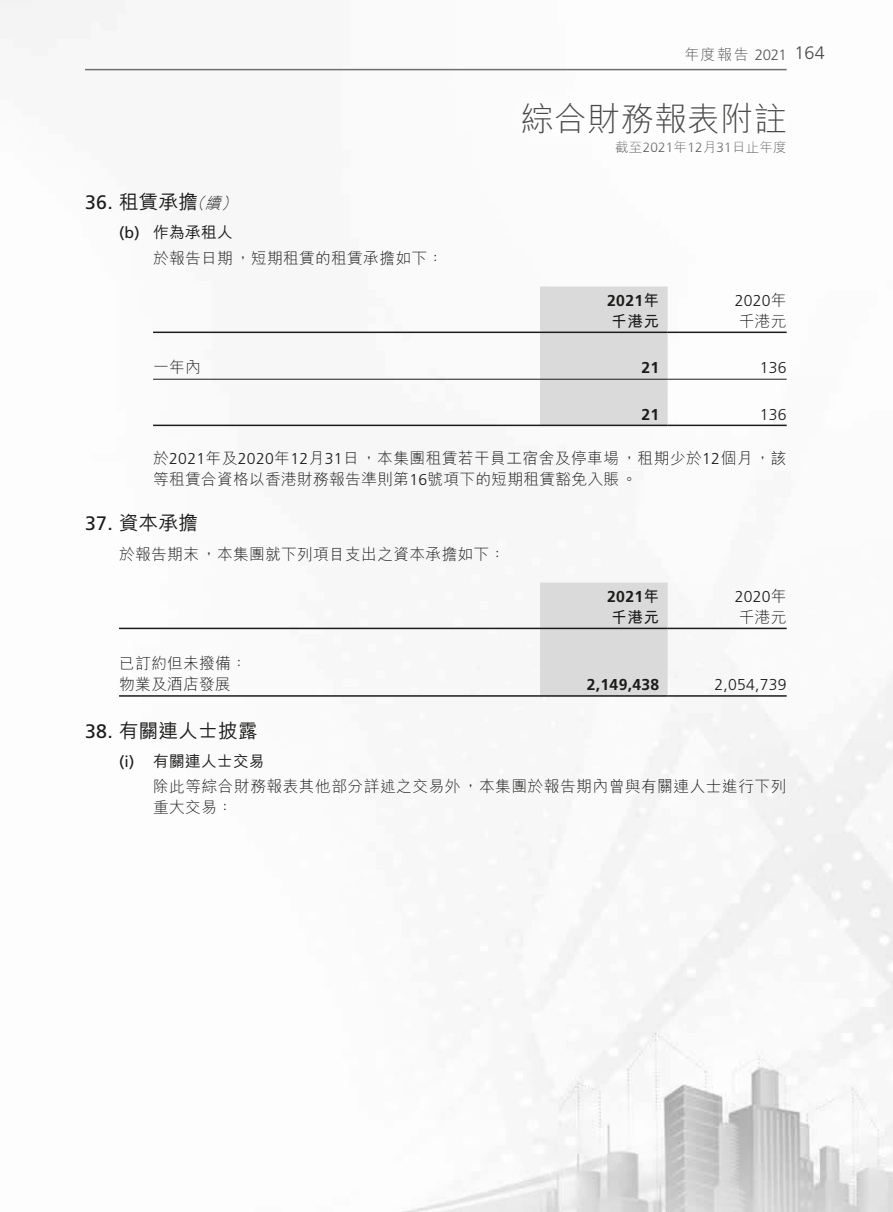
<style>
.page{position:relative;width:893px;height:1212px;background:#fff}
.page>*{position:absolute;margin:0;border:0;box-sizing:border-box;transform-origin:0 0}
.t1{font:300 33px "M Hei HK";letter-spacing:.005em;color:#4a4a49}
.t2{font:500 19.5px "M Hei HK";letter-spacing:.015em;color:#1c1c1b}
.t3{font:300 18px "Frutiger LT Std";color:#4a4a49}
.t4{font:300 15.75px/21px "M Hei HK";letter-spacing:.015em;color:#1c1c1b}
.t5{font:300 15.75px "Frutiger LT Std";letter-spacing:.015em;color:#1c1c1b}
.t6{font:700 15.75px "Frutiger LT Std";letter-spacing:.015em;color:#1c1c1b}
.t7{font:500 15.75px "M Hei HK";letter-spacing:.015em;color:#1c1c1b}
.t8{font:15.75px "Frutiger LT Std";color:#1c1c1b}
.t9{font:700 15.75px "M Hei HK";letter-spacing:.015em;color:#1c1c1b}
.t10{font:italic 300 15.75px "M Hei HK";color:#1c1c1b}
.t11{font:300 15px "M Hei HK";color:#575756}
.t12{font:300 13.5px "M Hei HK";letter-spacing:.015em;color:#4a4a49}
.s1{font-family:"Frutiger LT Std"}
.s2{font-family:"Frutiger LT Std";font-weight:400}
.s3{font-family:"M Hei HK"}
</style>
<div class="page">
<img style="left:0;top:0;width:893px;height:1212px">
<div style="left:540px;top:287px;width:128px;height:138px;background:#dadada"></div>
<hr style="left:153px;top:332px;width:387px;height:1px;background:#1c1c1b">
<hr style="left:540px;top:332px;width:128px;height:1px;background:#1c1c1b">
<hr style="left:668px;top:332px;width:119px;height:1px;background:#1c1c1b">
<hr style="left:153px;top:379px;width:387px;height:1px;background:#1c1c1b">
<hr style="left:540px;top:379px;width:128px;height:1px;background:#1c1c1b">
<hr style="left:668px;top:379px;width:119px;height:1px;background:#1c1c1b">
<hr style="left:153px;top:425px;width:387px;height:1px;background:#1c1c1b">
<hr style="left:540px;top:425px;width:128px;height:1px;background:#1c1c1b">
<hr style="left:668px;top:425px;width:119px;height:1px;background:#1c1c1b">
<div style="left:540px;top:583px;width:128px;height:112px;background:#dadada"></div>
<hr style="left:119px;top:628px;width:421px;height:1px;background:#1c1c1b">
<hr style="left:540px;top:628px;width:128px;height:1px;background:#1c1c1b">
<hr style="left:668px;top:628px;width:119px;height:1px;background:#1c1c1b">
<hr style="left:119px;top:695px;width:421px;height:2px;background:#1c1c1b">
<hr style="left:540px;top:695px;width:128px;height:2px;background:#1c1c1b">
<hr style="left:668px;top:695px;width:119px;height:2px;background:#1c1c1b">
<div style="left:495px;top:75px;width:317px;height:86px;background:#fff"></div>
<hr style="left:85px;top:69px;width:702px;height:1px;background:#6f6f6f">
<p class="t11" style="left:684px;top:44px;width:104px">年度報告 <span class="s1">2021</span></p>
<p class="t3" style="left:794px;top:43px;width:32px">164</p>
<h1 class="t1" style="left:521px;top:96px;width:267px">綜合財務報表附註</h1>
<p class="t2" style="left:85px;top:187px;width:115px"><span class="s2">36.</span> 租賃承擔</p>
<p class="t7" style="left:153px;top:221px;width:81px">作為承租人</p>
<p class="t10" style="left:205px;top:192px;width:22px">續</p>
<p class="t10" style="left:189px;top:192px;width:22px">（</p>
<p class="t10" style="left:221px;top:192px;width:22px">(</p>
<p class="t8" style="left:119px;top:224px;width:22px">b( )</p>
<p class="t4" style="left:153px;top:247px;width:292px">於報告日期，短期租賃的租賃承擔如下：</p>
<p class="t4" style="left:153px;top:356px;width:49px">一年內</p>
<p class="t12" style="left:615px;top:138px;width:173px">截至<span class="s1">2021</span>年<span class="s1">12</span>月<span class="s1">31</span>日止年度</p>
<p class="t6" style="left:607px;top:291px;width:53px">2021<span class="s3">年</span></p>
<p class="t5" style="left:735px;top:291px;width:53px">2020<span class="s3">年</span></p>
<p class="t9" style="left:611px;top:309px;width:49px">千港元</p>
<p class="t4" style="left:739px;top:310px;width:49px">千港元</p>
<p class="t6" style="left:641px;top:358px;width:19px">21</p>
<p class="t5" style="left:760px;top:359px;width:28px">136</p>
<p class="t6" style="left:641px;top:405px;width:19px">21</p>
<p class="t4" style="left:153px;top:447px;width:635px">於<span class="s1">2021</span>年及<span class="s1">2020</span>年<span class="s1">12</span>月<span class="s1">31</span>日，本集團租賃若干員工宿舍及停車場，租期少於<span class="s1">12</span>個月，該等租賃合資格以香港財務報告準則第<span class="s1">16</span>號項下的短期租賃豁免入賬。</p>
<p class="t2" style="left:85px;top:509px;width:115px"><span class="s2">37.</span> 資本承擔</p>
<p class="t4" style="left:119px;top:543px;width:388px">於報告期末，本集團就下列項目支出之資本承擔如下：</p>
<p class="t5" style="left:735px;top:587px;width:53px">2020<span class="s3">年</span></p>
<p class="t5" style="left:760px;top:405px;width:28px">136</p>
<p class="t6" style="left:607px;top:587px;width:53px">2021<span class="s3">年</span></p>
<p class="t4" style="left:119px;top:652px;width:129px">已訂約但未撥備：</p>
<p class="t4" style="left:119px;top:673px;width:113px">物業及酒店發展</p>
<p class="t2" style="left:85px;top:716px;width:174px"><span class="s2">38.</span> 有關連人士披露</p>
<p class="t7" style="left:153px;top:750px;width:113px">有關連人士交易</p>
<p class="t8" style="left:119px;top:752px;width:17px">i( )</p>
<p class="t9" style="left:611px;top:605px;width:49px">千港元</p>
<p class="t6" style="left:587px;top:675px;width:74px">2,149,438</p>
<p class="t4" style="left:739px;top:606px;width:49px">千港元</p>
<p class="t5" style="left:714px;top:676px;width:74px">2,054,739</p>
<p class="t4" style="left:153px;top:775px;width:635px">除此等綜合財務報表其他部分詳述之交易外，本集團於報告期內曾與有關連人士進行下列重大交易：</p>
</div>
